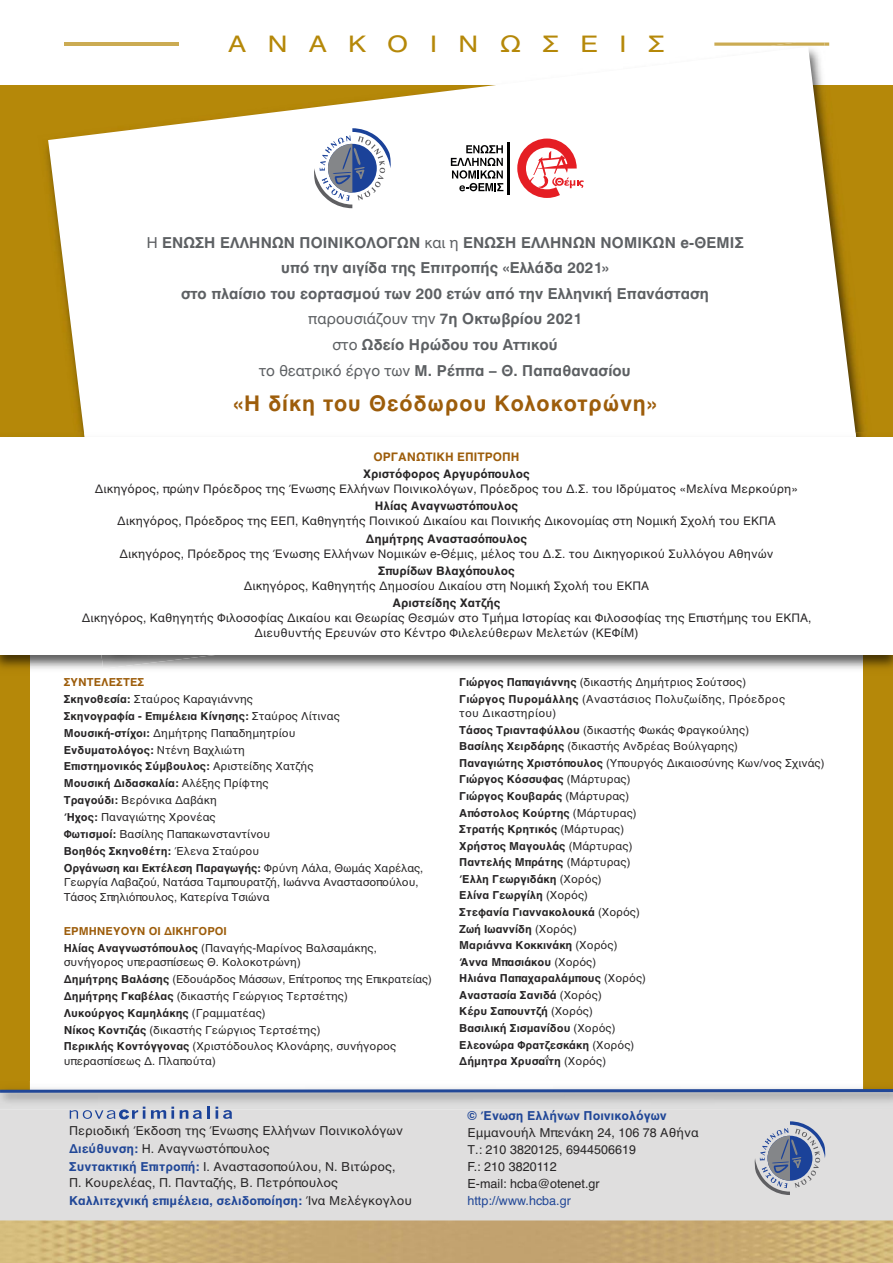
<style>
.page{position:relative;width:893px;height:1263px;background:#fff}
.page>*{position:absolute;margin:0;border:0;box-sizing:border-box;transform-origin:0 0}
.t1{font:22.5px "UB Helvetica";letter-spacing:.8em;color:#b58809;scale:1.2 1}
.t2{font:21.3px "UB Helvetica Bold";letter-spacing:.05em;color:#9d5d0b}
.t3{font:14.85px/25.5px "UB Helvetica Bold";letter-spacing:.01em;color:#5d6063;text-align:center}
.t4{font:14.85px "UB Helvetica";letter-spacing:.01em;color:#5d6063}
.t5{font:12.6px/18px "Helvetica";color:#272526}
.t6{font:700 12.6px "Helvetica";color:#214797}
.t7{font:12.6px "Helvetica";color:#214797}
.t8{font:12px/15px "Helvetica";color:#272526;text-align:center}
.t9{font:700 12px "Helvetica";color:#272526}
.t10{font:700 12px "Helvetica";color:#9d5d0b}
.t11{font:11.25px/16.8px "Helvetica";color:#272526}
.t12{font:700 11.25px/16.5px "Helvetica";color:#272526}
.t13{font:11.25px/16.5px "Helvetica";letter-spacing:.02em;color:#272526}
.s1{font-family:"UB Helvetica"}
.s2{font-family:"UB Helvetica Bold"}
.s3{font-weight:700;color:#9d5d0b}
.s4{font-weight:700}
.s5{font-weight:700;color:#214797}
.s6{font-weight:400}
</style>
<div class="page">
<div style="left:0;top:631px;width:30px;height:459px;background:#b58809"></div>
<div style="left:863px;top:631px;width:30px;height:459px;background:#b58809"></div>
<div style="left:0;top:85px;width:893px;height:397px;background:#b58809"></div>
<svg style="left:48px;top:48px;width:816px;height:385px;fill:#fff"></svg>
<img style="left:0;top:1221px;width:893px;height:42px">
<hr style="left:64px;top:43px;width:115px;height:3px;background:#cbab53">
<svg style="left:714px;top:43px;width:115px;height:3px"></svg>
<img style="left:770px;top:43px;width:55px;height:3px">
<div style="left:0;top:1195px;width:893px;height:25px;background:#dfdede"></div>
<img style="left:30px;top:655px;width:50px;height:14px">
<img style="left:0;top:654px;width:30px;height:14px">
<img style="left:889px;top:654px;width:4px;height:14px">
<img style="left:80px;top:654px;width:809px;height:15px">
<img style="left:80px;top:433px;width:4px;height:4px">
<div style="left:0;top:437px;width:893px;height:217px;background:#fff"></div>
<svg style="left:314px;top:128px;width:77px;height:80px"></svg>
<svg style="left:517px;top:139px;width:67px;height:59px"></svg>
<svg style="left:451px;top:145px;width:52px;height:46px"></svg>
<hr style="left:508px;top:142px;width:2px;height:53px;background:#000001">
<svg style="left:0;top:1080px;width:893px;height:115px"></svg>
<h1 class="t1" style="left:229px;top:30px;width:365px">ΑΝΑΚΟΙΝΩΣΕΙΣ</h1>
<h3 class="t3" style="left:147px;top:229px;width:598px"><span class="s1">Η</span> ΕΝΩΣΗ ΕΛΛΗΝΩΝ ΠΟΙΝΙΚΟΛΟΓΩΝ <span class="s1">και η</span> ΕΝΩΣΗ ΕΛΛΗΝΩΝ ΝΟΜΙΚΩΝ e-ΘΕΜΙΣ υπό την αιγίδα της Επιτροπής «Ελλάδα 2021»<br>στο πλαίσιο του εορτασμού των 200 ετών από την Ελληνική Επανάσταση</h3>
<h3 class="t4" style="left:308px;top:310px;width:275px">παρουσιάζουν την <span class="s2">7η Οκτωβρίου 2021</span></h3>
<h3 class="t3" style="left:259px;top:332px;width:373px"><span class="s1">στο</span> Ωδείο Ηρώδου του Αττικού<br><span class="s1">το θεατρικό έργο των</span> Μ. Ρέππα – Θ. Παπαθανασίου</h3>
<h2 class="t2" style="left:233px;top:390px;width:425px">«Η δίκη του Θεόδωρου Κολοκοτρώνη»</h2>
<p class="t10" style="left:374px;top:453px;width:147px">ΟΡΓΑΝΩΤΙΚΗ ΕΠΙΤΡΟΠΗ</p>
<p class="t9" style="left:363px;top:470px;width:168px">Χριστόφορος Αργυρόπουλος</p>
<p class="t8" style="left:95px;top:483px;width:705px">Δικηγόρος, πρώην Πρόεδρος της Ένωσης Ελλήνων Ποινικολόγων, Πρόεδρος του Δ.Σ. του Ιδρύματος «Μελίνα Μερκούρη»</p>
<p class="t9" style="left:375px;top:502px;width:145px">Ηλίας Αναγνωστόπουλος</p>
<p class="t8" style="left:117px;top:515px;width:660px">Δικηγόρος, Πρόεδρος της ΕΕΠ, Καθηγητής Ποινικού Δικαίου και Ποινικής Δικονομίας στη Νομική Σχολή του ΕΚΠΑ</p>
<p class="t9" style="left:366px;top:534px;width:163px">Δημήτρης Αναστασόπουλος</p>
<p class="t8" style="left:120px;top:547px;width:655px">Δικηγόρος, Πρόεδρος της Ένωσης Ελλήνων Νομικών e-Θέμις, μέλος του Δ.Σ. του Δικηγορικού Συλλόγου Αθηνών</p>
<p class="t9" style="left:378px;top:566px;width:138px">Σπυρίδων Βλαχόπουλος</p>
<p class="t8" style="left:244px;top:579px;width:407px">Δικηγόρος, Καθηγητής Δημοσίου Δικαίου στη Νομική Σχολή του ΕΚΠΑ</p>
<p class="t9" style="left:392px;top:598px;width:110px">Αριστείδης Χατζής</p>
<p class="t8" style="left:82px;top:611px;width:731px">Δικηγόρος, Καθηγητής Φιλοσοφίας Δικαίου και Θεωρίας Θεσμών στο Τμήμα Ιστορίας και Φιλοσοφίας της Επιστήμης του ΕΚΠΑ,<br>Διευθυντής Ερευνών στο Κέντρο Φιλελεύθερων Μελετών (ΚΕΦίΜ)</p>
<p class="t11" style="left:64px;top:675px;width:361px"><span class="s3">ΣΥΝΤΕΛΕΣΤΕΣ<br></span><span class="s4">Σκηνοθεσία:</span> Σταύρος Καραγιάννης<br><span class="s4">Σκηνογραφία - Επιμέλεια Κίνησης:</span> Σταύρος Λίτινας <span class="s4">Μουσική-στίχοι:</span> Δημήτρης Παπαδημητρίου<br><span class="s4">Ενδυματολόγος:</span> Ντένη Βαχλιώτη<br><span class="s4">Επιστημονικός Σύμβουλος:</span> Αριστείδης Χατζής<br><span class="s4">Μουσική Διδασκαλία:</span> Αλέξης Πρίφτης<br><span class="s4">Τραγούδι:</span> Βερόνικα Δαβάκη<br><span class="s4">Ήχος:</span> Παναγιώτης Χρονέας<br><span class="s4">Φωτισμοί:</span> Βασίλης Παπακωνσταντίνου<br><span class="s4">Βοηθός Σκηνοθέτη:</span> Έλενα Σταύρου<br><span class="s4">Οργάνωση και Εκτέλεση Παραγωγής:</span> Φρύνη Λάλα, Θωμάς Χαρέλας,</p>
<p class="t11" style="left:64px;top:876px;width:356px;line-height:14.7px">Γεωργία Λαβαζού, Νατάσα Ταμπουρατζή, Ιωάννα Αναστασοπούλου,<br>Τάσος Σπηλιόπουλος, Κατερίνα Τσιώνα</p>
<p class="t11" style="left:64px;top:923px;width:315px"><span class="s3">ΕΡΜΗΝΕΥΟΥΝ ΟΙ ΔΙΚΗΓΟΡΟΙ<br></span><span class="s4">Ηλίας Αναγνωστόπουλος</span> (Παναγής-Μαρίνος Βαλσαμάκης,</p>
<p class="t11" style="left:64px;top:955px;width:370px">συνήγορος υπερασπίσεως Θ. Κολοκοτρώνη)<br><span class="s4">Δημήτρης Βαλάσης</span> (Εδουάρδος Μάσσων, Επίτροπος της Επικρατείας)<br><span class="s4">Δημήτρης Γκαβέλας</span> (δικαστής Γεώργιος Τερτσέτης)<br><span class="s4">Λυκούργος Καμηλάκης</span> (Γραμματέας)<br><span class="s4">Νίκος Κοντιζάς</span> (δικαστής Γεώργιος Τερτσέτης)<br><span class="s4">Περικλής Κοντόγγονας</span> (Χριστόδουλος Κλονάρης, συνήγορος</p>
<p class="t11" style="left:64px;top:1054px;width:154px">υπερασπίσεως Δ. Πλαπούτα)</p>
<p class="t5" style="left:69px;top:1123px;width:335px">Περιοδική Έκδοση της Ένωσης Ελλήνων Ποινικολόγων<br><span class="s5">Διεύθυνση:</span> Η. Αναγνωστόπουλος<br><span class="s5">Συντακτική Επιτροπή:</span> Ι. Αναστασοπούλου, Ν. Βιτώρος,</p>
<p class="t5" style="left:69px;top:1175px;width:345px">Π. Κουρελέας, Π. Πανταζής, Β. Πετρόπουλος<br><span class="s5">Καλλιτεχνική επιμέλεια, σελιδοποίηση:</span> Ίνα Μελέγκογλου</p>
<p class="t13" style="left:459px;top:675px;width:328px"><span class="s4">Γιώργος Παπαγιάννης</span> (δικαστής Δημήτριος Σούτσος)<br><span class="s4">Γιώργος Πυρομάλλης</span> (Αναστάσιος Πολυζωίδης, Πρόεδρος</p>
<p class="t12" style="left:459px;top:706px;width:367px"><span class="s6">του Δικαστηρίου)<br></span>Τάσος Τριανταφύλλου <span class="s6">(δικαστής Φωκάς Φραγκούλης)<br></span>Βασίλης Χειρδάρης <span class="s6">(δικαστής Ανδρέας Βούλγαρης)<br></span>Παναγιώτης Χριστόπουλος <span class="s6">(Υπουργός Δικαιοσύνης Κων/νος Σχινάς)<br></span>Γιώργος Κόσσυφας <span class="s6">(Μάρτυρας)<br></span>Γιώργος Κουβαράς <span class="s6">(Μάρτυρας)<br></span>Απόστολος Κούρτης <span class="s6">(Μάρτυρας)<br></span>Στρατής Κρητικός <span class="s6">(Μάρτυρας)<br></span>Χρήστος Μαγουλάς <span class="s6">(Μάρτυρας)<br></span>Παντελής Μπράτης <span class="s6">(Μάρτυρας)<br></span>Έλλη Γεωργιδάκη <span class="s6">(Χορός)<br></span>Ελίνα Γεωργίλη <span class="s6">(Χορός)<br></span>Στεφανία Γιαννακολουκά <span class="s6">(Χορός)<br></span>Ζωή Ιωαννίδη <span class="s6">(Χορός)<br></span>Μαριάννα Κοκκινάκη <span class="s6">(Χορός)<br></span>Άννα Μπασιάκου <span class="s6">(Χορός)<br></span>Ηλιάνα Παπαχαραλάμπους <span class="s6">(Χορός)<br></span>Αναστασία Σανιδά <span class="s6">(Χορός)<br></span>Κέρυ Σαπουντζή <span class="s6">(Χορός)<br></span>Βασιλική Σισμανίδου <span class="s6">(Χορός)<br></span>Ελεονώρα Φρατζεσκάκη <span class="s6">(Χορός)<br></span>Δήμητρα Χρυσαΐτη <span class="s6">(Χορός)</span></p>
<p class="t6" style="left:467px;top:1110px;width:201px">© Ένωση Ελλήνων Ποινικολόγων</p>
<p class="t5" style="left:467px;top:1125px;width:233px;line-height:17.1px">Εμμανουήλ Μπενάκη 24, 106 78 Αθήνα<br>Τ.: 210 3820125, 6944506619<br>F.: 210 3820112<br>E-mail: hcba@otenet.gr</p>
<p class="t7" style="left:467px;top:1196px;width:105px">http://www.hcba.gr</p>
</div>
